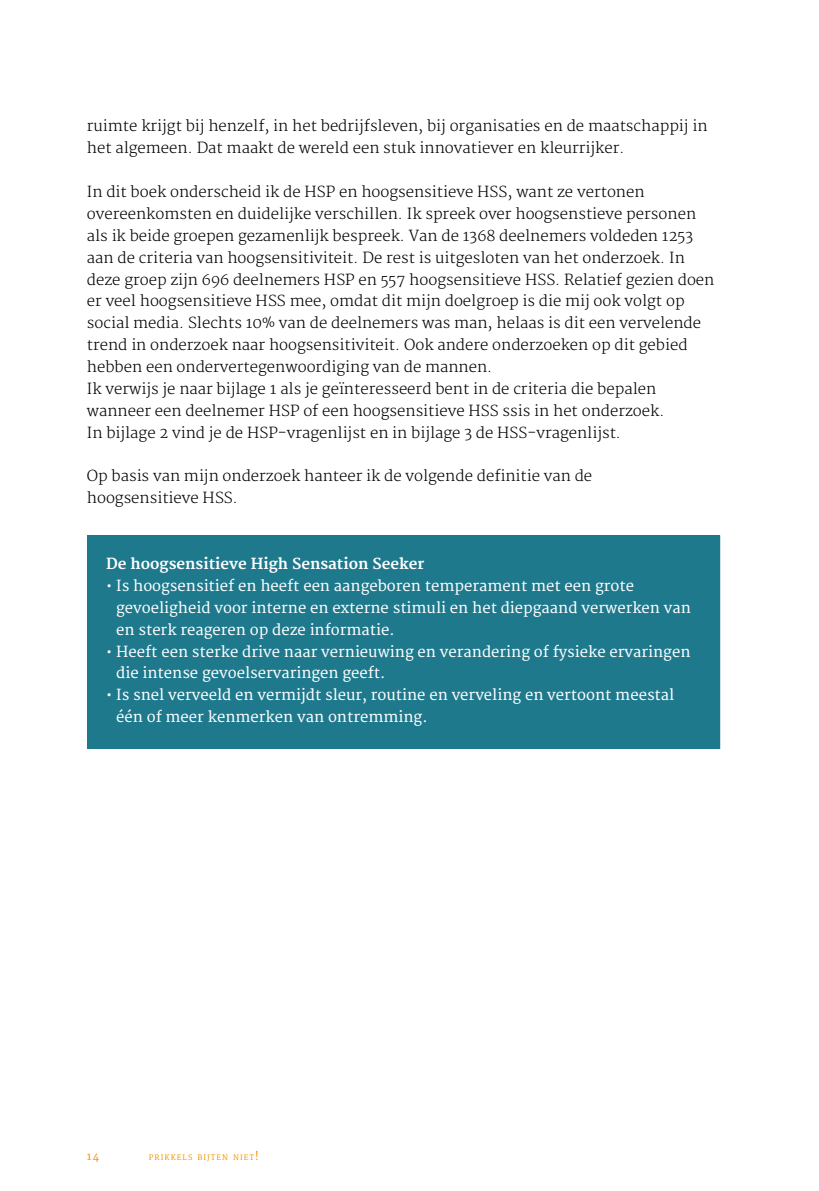
<style>
.page{position:relative;width:819px;height:1191px;background:#fff}
.page>*{position:absolute;margin:0;border:0;box-sizing:border-box;transform-origin:0 0}
.t1{font:300 14.88px/21.9px "Merriweather";color:#000}
.t2{font:14.88px/21.9px "Merriweather";color:#fff}
.t3{font:700 14.88px "Merriweather";color:#fff}
.t4{font:10.5px "Merriweather";color:#f39200}
.t5{font:7.35px "Merriweather";letter-spacing:.145em;color:#f39200}
.s1{font-size:10.5px}
</style>
<div class="page">
<hr style="left:818px;top:0;width:1px;height:1191px;background:#158e30">
<div style="left:87px;top:535px;width:632px;height:214px;background:#1f798d"></div>
<hr style="left:719px;top:535px;width:1px;height:214px;background:#1f798d">
<p class="t1" style="left:87px;top:116px;width:622px">ruimte krijgt bij henzelf, in het bedrijfsleven, bij organisaties en de maatschappij in het algemeen. Dat maakt de wereld een stuk innovatiever en kleurrijker.</p>
<p class="t1" style="left:87px;top:181px;width:629px">In dit boek onderscheid ik de HSP en hoogsensitieve HSS, want ze vertonen overeenkomsten en duidelijke verschillen. Ik spreek over hoogsenstieve personen als ik beide groepen gezamenlijk bespreek. Van de 1368 deelnemers voldeden 1253 aan de criteria van hoogsensitiviteit. De rest is uitgesloten van het onderzoek. In deze groep zijn 696 deelnemers HSP en 557 hoogsensitieve HSS. Relatief gezien doen er veel hoogsensitieve HSS mee, omdat dit mijn doelgroep is die mij ook volgt op social media. Slechts 10% van de deelnemers was man, helaas is dit een vervelende trend in onderzoek naar hoogsensitiviteit. Ook andere onderzoeken op dit gebied hebben een ondervertegenwoordiging van de mannen.<br>Ik verwijs je naar bijlage 1 als je geïnteresseerd bent in de criteria die bepalen wanneer een deelnemer HSP of een hoogsensitieve HSS ssis in het onderzoek.<br>In bijlage 2 vind je de HSP-vragenlijst en in bijlage 3 de HSS-vragenlijst.</p>
<p class="t1" style="left:87px;top:466px;width:507px">Op basis van mijn onderzoek hanteer ik de volgende definitie van de hoogsensitieve HSS.</p>
<p class="t3" style="left:106px;top:555px;width:319px">De hoogsensitieve High Sensation Seeker</p>
<p class="t2" style="left:116px;top:575px;width:576px;text-indent:-10px">• Is hoogsensitief en heeft een aangeboren temperament met een grote gevoeligheid voor interne en externe stimuli en het diepgaand verwerken van en sterk reageren op deze informatie.</p>
<p class="t2" style="left:116px;top:641px;width:575px;text-indent:-10px">• Heeft een sterke drive naar vernieuwing en verandering of fysieke ervaringen die intense gevoelservaringen geeft.</p>
<p class="t2" style="left:116px;top:684px;width:559px;text-indent:-10px">• Is snel verveeld en vermijdt sleur, routine en verveling en vertoont meestal één of meer kenmerken van ontremming.</p>
<p class="t4" style="left:87px;top:1150px;width:14px">14</p>
<p class="t5" style="left:149px;top:1152px;width:111px">PRIKKELS BIJTEN NIET<span class="s1">!</span></p>
</div>
